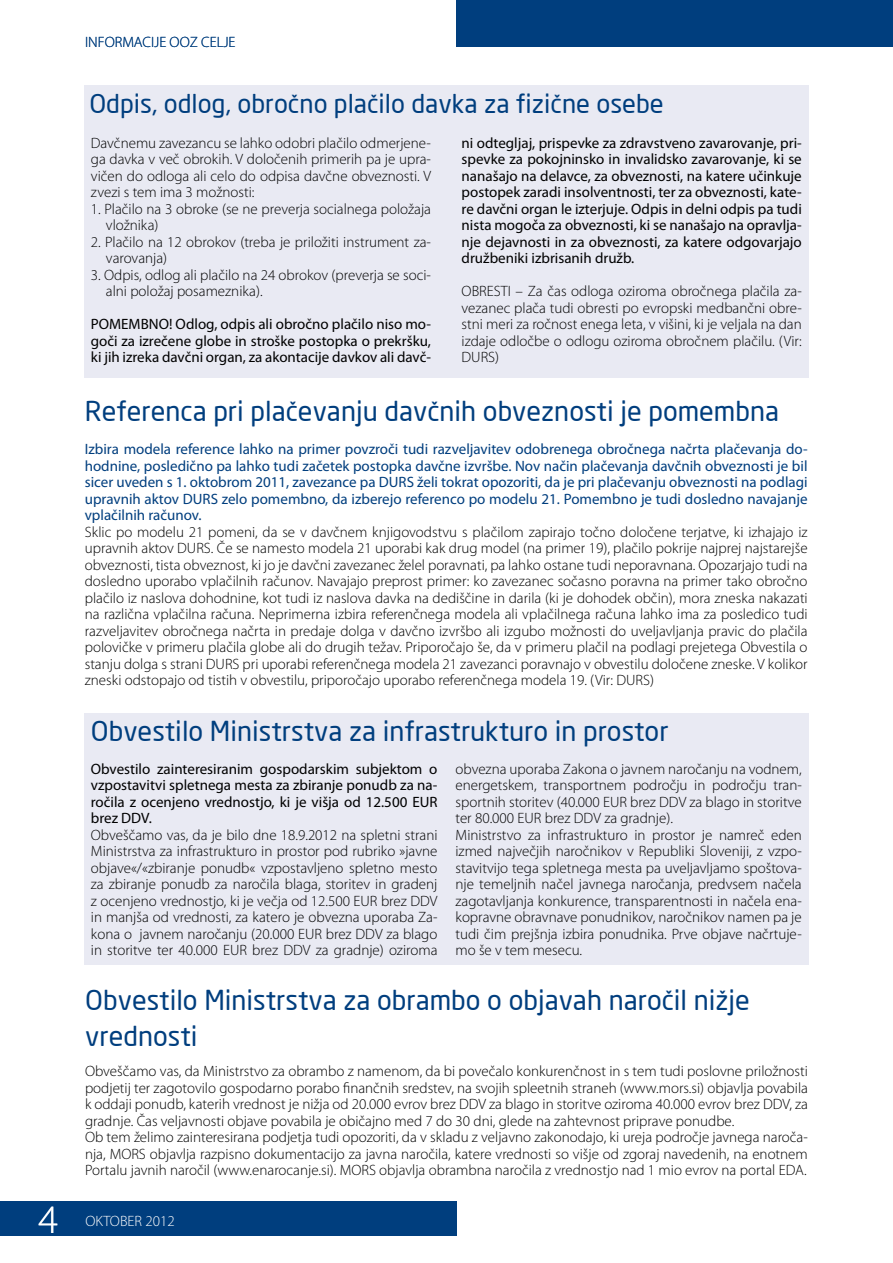
<style>
.page{position:relative;width:893px;height:1263px;background:#fff}
.page>*{position:absolute;margin:0;border:0;box-sizing:border-box;transform-origin:0 0}
.t1{font:300 40.5px "Myriad Pro";color:#fff}
.t2{font:27px/36px "S Dlight";color:#003e7e}
.t3{font:25.5px "S Dlight";color:#003e7e}
.t4{font:300 15px/16.5px "Myriad Pro";color:#000}
.t5{font:15px/16.5px "Myriad Pro";color:#000;text-align:justify}
.t6{font:15px/16.5px "Myriad Pro";color:#003e7e;text-align:justify}
.t7{font:300 15px "Myriad Pro";color:#003e7e}
.t8{font:300 15px "Myriad Pro";color:#fff}
</style>
<div class="page">
<div style="left:0;top:1201px;width:456px;height:34px;background:#003e7e"></div>
<div style="left:456px;top:0;width:437px;height:47px;background:#003e7e"></div>
<div style="left:85px;top:713px;width:724px;height:252px;background:#e9eaf3"></div>
<div style="left:85px;top:85px;width:724px;height:292px;background:#e9eaf3"></div>
<p class="t7" style="left:85px;top:33px;width:152px">INFORMACIJE OOZ CELJE</p>
<h3 class="t3" style="left:89px;top:89px;width:576px">Odpis, odlog, obročno plačilo davka za fizične osebe</h3>
<p class="t4" style="left:91px;top:135px;width:342px;text-align:justify">Davčnemu zavezancu se lahko odobri plačilo odmerjene&shy;ga davka v več obrokih. V določenih primerih pa je upra&shy;vičen do odloga ali celo do odpisa davčne obveznosti. V zvezi s tem ima 3 možnosti:</p>
<p class="t4" style="left:106px;top:201px;width:327px;text-indent:-15px">1. Plačilo na 3 obroke (se ne preverja socialnega položaja vložnika)</p>
<p class="t4" style="left:106px;top:234px;width:327px;text-indent:-15px">2. Plačilo na 12 obrokov (treba je priložiti instrument za&shy;varovanja)</p>
<p class="t4" style="left:106px;top:267px;width:327px;text-indent:-15px">3. Odpis, odlog ali plačilo na 24 obrokov (preverja se soci&shy;alni položaj posameznika).</p>
<p class="t5" style="left:91px;top:316px;width:342px">POMEMBNO! Odlog, odpis ali obročno plačilo niso mo&shy;goči za izrečene globe in stroške postopka o prekršku, ki jih izreka davčni organ, za akontacije davkov ali davč-</p>
<p class="t5" style="left:462px;top:134px;width:342px">ni odtegljaj, prispevke za zdravstveno zavarovanje, pri&shy;spevke za pokojninsko in invalidsko zavarovanje, ki se nanašajo na delavce, za obveznosti, na katere učinkuje postopek zaradi insolventnosti, ter za obveznosti, kate&shy;re davčni organ le izterjuje. Odpis in delni odpis pa tudi nista mogoča za obveznosti, ki se nanašajo na opravlja&shy;nje dejavnosti in za obveznosti, za katere odgovarjajo družbeniki izbrisanih družb.</p>
<p class="t4" style="left:462px;top:283px;width:342px;text-align:justify">OBRESTI – Za čas odloga oziroma obročnega plačila za&shy;vezanec plača tudi obresti po evropski medbančni obre&shy;stni meri za ročnost enega leta, v višini, ki je veljala na dan izdaje odločbe o odlogu oziroma obročnem plačilu. (Vir:<br>DURS)</p>
<h2 class="t2" style="left:85px;top:394px;width:696px">Referenca pri plačevanju davčnih obveznosti je pomembna</h2>
<p class="t6" style="left:85px;top:440px;width:724px">Izbira modela reference lahko na primer povzroči tudi razveljavitev odobrenega obročnega načrta plačevanja do&shy;hodnine, posledično pa lahko tudi začetek postopka davčne izvršbe. Nov način plačevanja davčnih obveznosti je bil sicer uveden s 1. oktobrom 2011, zavezance pa DURS želi tokrat opozoriti, da je pri plačevanju obveznosti na podlagi upravnih aktov DURS zelo pomembno, da izberejo referenco po modelu 21. Pomembno je tudi dosledno navajanje vplačilnih računov.</p>
<p class="t4" style="left:85px;top:523px;width:724px;text-align:justify">Sklic po modelu 21 pomeni, da se v davčnem knjigovodstvu s plačilom zapirajo točno določene terjatve, ki izhajajo iz upravnih aktov DURS. Če se namesto modela 21 uporabi kak drug model (na primer 19), plačilo pokrije najprej najstarejše obveznosti, tista obveznost, ki jo je davčni zavezanec želel poravnati, pa lahko ostane tudi neporavnana. Opozarjajo tudi na dosledno uporabo vplačilnih računov. Navajajo preprost primer: ko zavezanec sočasno poravna na primer tako obročno plačilo iz naslova dohodnine, kot tudi iz naslova davka na dediščine in darila (ki je dohodek občin), mora zneska nakazati na različna vplačilna računa. Neprimerna izbira referenčnega modela ali vplačilnega računa lahko ima za posledico tudi razveljavitev obročnega načrta in predaje dolga v davčno izvršbo ali izgubo možnosti do uveljavljanja pravic do plačila polovičke v primeru plačila globe ali do drugih težav. Priporočajo še, da v primeru plačil na podlagi prejetega Obvestila o stanju dolga s strani DURS pri uporabi referenčnega modela 21 zavezanci poravnajo v obvestilu določene zneske. V kolikor zneski odstopajo od tistih v obvestilu, priporočajo uporabo referenčnega modela 19. (Vir: DURS)</p>
<h2 class="t2" style="left:91px;top:714px;width:579px">Obvestilo Ministrstva za infrastrukturo in prostor</h2>
<p class="t5" style="left:91px;top:760px;width:348px">Obvestilo zainteresiranim gospodarskim subjektom o vzpostavitvi spletnega mesta za zbiranje ponudb za na&shy;ročila z ocenjeno vrednostjo, ki je višja od 12.500 EUR brez DDV.</p>
<p class="t4" style="left:91px;top:827px;width:348px;text-align:justify">Obveščamo vas, da je bilo dne 18.9.2012 na spletni strani Ministrstva za infrastrukturo in prostor pod rubriko »javne objave«/«zbiranje ponudb« vzpostavljeno spletno mesto za zbiranje ponudb za naročila blaga, storitev in gradenj z ocenjeno vrednostjo, ki je večja od 12.500 EUR brez DDV in manjša od vrednosti, za katero je obvezna uporaba Za&shy;kona o javnem naročanju (20.000 EUR brez DDV za blago in storitve ter 40.000 EUR brez DDV za gradnje) oziroma</p>
<p class="t4" style="left:455px;top:761px;width:348px">obvezna uporaba Zakona o javnem naročanju na vodnem, energetskem, transportnem področju in področju tran&shy;sportnih storitev (40.000 EUR brez DDV za blago in storitve ter 80.000 EUR brez DDV za gradnje).<br>Ministrstvo za infrastrukturo in prostor je namreč eden izmed največjih naročnikov v Republiki Sloveniji, z vzpo&shy;stavitvijo tega spletnega mesta pa uveljavljamo spoštova&shy;nje temeljnih načel javnega naročanja, predvsem načela zagotavljanja konkurence, transparentnosti in načela ena&shy;kopravne obravnave ponudnikov, naročnikov namen pa je tudi čim prejšnja izbira ponudnika. Prve objave načrtuje&shy;mo še v tem mesecu.</p>
<h2 class="t2" style="left:85px;top:982px;width:666px">Obvestilo Ministrstva za obrambo o objavah naročil nižje vrednosti</h2>
<p class="t4" style="left:85px;top:1063px;width:724px">Obveščamo vas, da Ministrstvo za obrambo z namenom, da bi povečalo konkurenčnost in s tem tudi poslovne priložnosti podjetij ter zagotovilo gospodarno porabo finančnih sredstev, na svojih spleetnih straneh (www.mors.si) objavlja povabila k oddaji ponudb, katerih vrednost je nižja od 20.000 evrov brez DDV za blago in storitve oziroma 40.000 evrov brez DDV, za gradnje. Čas veljavnosti objave povabila je običajno med 7 do 30 dni, glede na zahtevnost priprave ponudbe.<br>Ob tem želimo zainteresirana podjetja tudi opozoriti, da v skladu z veljavno zakonodajo, ki ureja področje javnega naroča&shy;nja, MORS objavlja razpisno dokumentacijo za javna naročila, katere vrednosti so višje od zgoraj navedenih, na enotnem Portalu javnih naročil (www.enarocanje.si). MORS objavlja obrambna naročila z vrednostjo nad 1 mio evrov na portal EDA.</p>
<h1 class="t1" style="left:39px;top:1197px;width:21px">4</h1>
<p class="t8" style="left:85px;top:1212px;width:91px">OKTOBER 2012</p>
</div>
